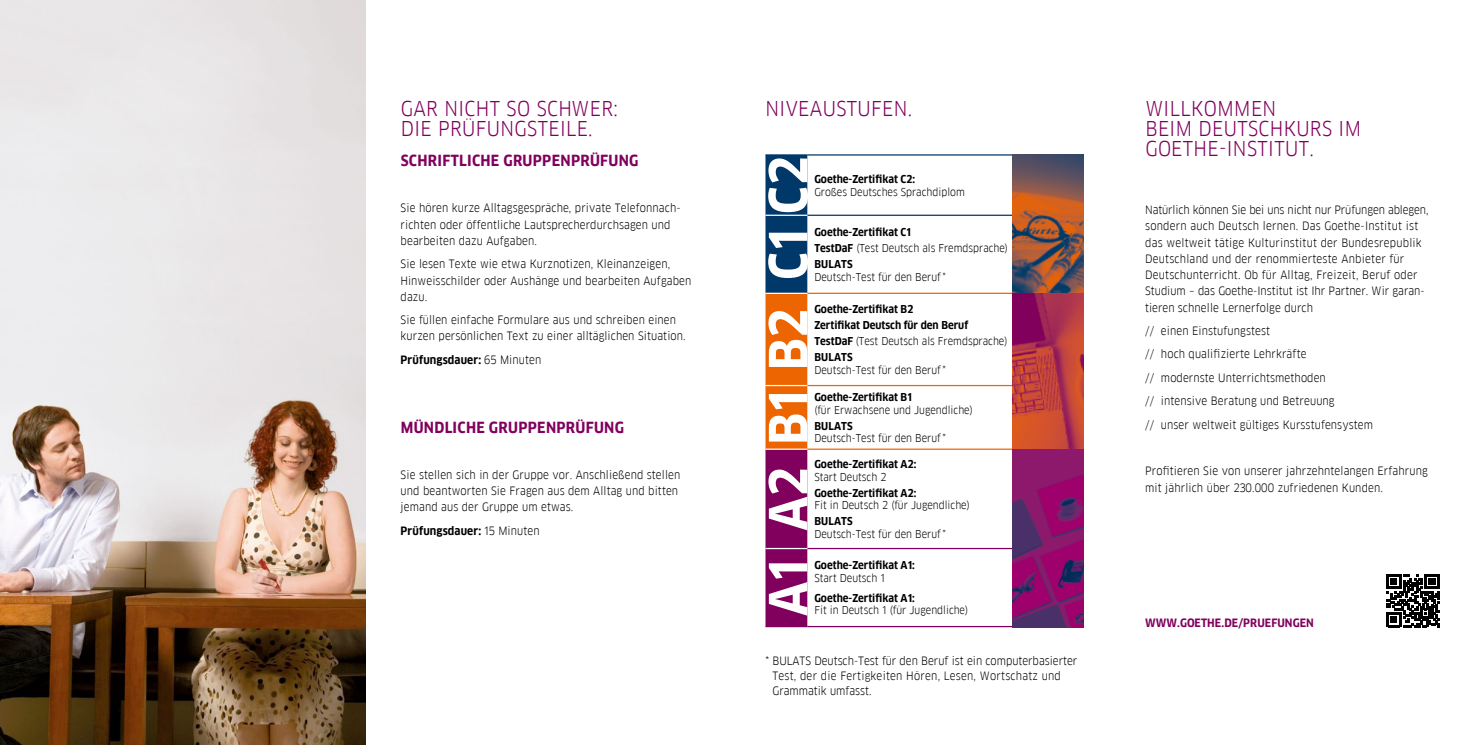
<style>
.page{position:relative;width:1475px;height:745px;background:#fff}
.page>*{position:absolute;margin:0;border:0;box-sizing:border-box;transform-origin:0 0}
.t1{font:700 51.25px "Goethe FF Clan";color:#fff}
.t2{font:20px/20px "Goethe FF Clan";letter-spacing:.02em;color:#81005d}
.t3{font:700 15px "Goethe FF Clan";letter-spacing:.02em;color:#81005d}
.t4{font:11.25px/16.2px "Goethe FF Clan";letter-spacing:.01em;color:#000}
.t5{font:700 11.25px "Goethe FF Clan";letter-spacing:.01em;color:#000}
.t6{font:700 11.25px "Goethe FF Clan";letter-spacing:.005em;color:#81005d}
.t7{font:700 10.62px/16px "Goethe FF Clan";letter-spacing:.01em;color:#000}
.t8{font:10.62px "Goethe FF Clan";color:#000}
.s1{font-weight:400}
</style>
<div class="page">
<img style="left:0;top:0;width:365px;height:744px">
<svg style="left:1386px;top:574px;width:53px;height:52px"></svg>
<svg style="left:765px;top:155px;width:42px;height:470px;background:#813746"></svg>
<hr style="left:807px;top:292px;width:217px;height:2px;background:#ec6500">
<hr style="left:807px;top:384px;width:216px;height:2px;background:#ec6500">
<hr style="left:807px;top:448px;width:216px;height:1px;background:#ec6500">
<hr style="left:807px;top:547px;width:216px;height:2px;background:#81005d">
<hr style="left:807px;top:625px;width:217px;height:1px;background:#81005d">
<hr style="left:765px;top:625px;width:42px;height:1px;background:#81005d">
<hr style="left:765px;top:292px;width:42px;height:2px;background:#fff">
<hr style="left:765px;top:384px;width:42px;height:2px;background:#fff">
<hr style="left:765px;top:448px;width:42px;height:1px;background:#fff">
<hr style="left:765px;top:547px;width:42px;height:2px;background:#fff">
<hr style="left:765px;top:154px;width:42px;height:1px;background:#003869">
<hr style="left:807px;top:154px;width:217px;height:1px;background:#003869">
<hr style="left:807px;top:214px;width:217px;height:2px;background:#003869">
<hr style="left:765px;top:214px;width:42px;height:2px;background:#fff">
<img style="left:1012px;top:292px;width:70px;height:157px">
<svg style="left:1012px;top:449px;width:70px;height:177px;background:#7e166a"></svg>
<svg style="left:1012px;top:154px;width:70px;height:138px;background:#835546"></svg>
<h2 class="t2" style="left:400px;top:98px;width:219px">GAR NICHT SO SCHWER:<br>DIE PRÜFUNGSTEILE.</h2>
<h3 class="t3" style="left:400px;top:152px;width:18px">SCHRIFT</h3>
<h3 class="t3" style="left:459px;top:152px;width:17px">LICHE</h3>
<h3 class="t3" style="left:503px;top:152px;width:11px">GRU</h3>
<h3 class="t3" style="left:533px;top:152px;width:106px">PPENPRÜFUNG</h3>
<p class="t4" style="left:400px;top:200px;width:281px">Sie hören kurze Alltagsgespräche, private Telefonnach&shy;richten oder öffentliche Lautsprecherdurchsagen und bearbeiten dazu Aufgaben.</p>
<p class="t4" style="left:400px;top:256px;width:292px">Sie lesen Texte wie etwa Kurznotizen, Kleinanzeigen,<br>Hinweisschilder oder Aushänge und bearbeiten Aufgaben dazu.</p>
<p class="t4" style="left:400px;top:311px;width:286px">Sie füllen einfache Formulare aus und schreiben einen kurzen persönlichen Text zu einer alltäglichen Situation.</p>
<p class="t5" style="left:400px;top:353px;width:142px">Prüfungsdauer: <span class="s1">65 Minuten</span></p>
<h3 class="t3" style="left:400px;top:418px;width:61px">MÜNDLICHE</h3>
<h3 class="t3" style="left:489px;top:418px;width:11px">GRU</h3>
<h3 class="t3" style="left:518px;top:418px;width:106px">PPENPRÜFUNG</h3>
<p class="t4" style="left:400px;top:466px;width:281px">Sie stellen sich in der Gruppe vor. Anschließend stellen und beantworten Sie Fragen aus dem Alltag und bitten jemand aus der Gruppe um etwas.</p>
<p class="t5" style="left:400px;top:524px;width:140px">Prüfungsdauer: <span class="s1">15 Minuten</span></p>
<h2 class="t2" style="left:765px;top:98px;width:46px">Niveaustufen</h2>
<h2 class="t2" style="left:907px;top:98px;width:6px">.</h2>
<h1 class="t1" style="left:758px;top:280px;width:125px;rotate:-90deg">C1 C2</h1>
<p class="t7" style="left:814px;top:171px;width:102px">Goethe-Zertifikat C2:</p>
<p class="t8" style="left:814px;top:185px;width:152px">Großes Deutsches Sprachdiplom</p>
<p class="t7" style="left:814px;top:224px;width:195px">Goethe-Zertifikat C1<br>TestDaF <span class="s1">(Test Deutsch als Fremdsprache)<br></span>Bulats</p>
<p class="t8" style="left:814px;top:270px;width:133px">Deutsch-Test für den Beruf*</p>
<h1 class="t1" style="left:758px;top:530px;width:223px;rotate:-90deg">A2 B1 B2</h1>
<p class="t7" style="left:814px;top:301px;width:194px">Goethe-Zertifikat B2<br>Zertifikat Deutsch für den Beruf<br>TestDaF <span class="s1">(Test Deutsch als Fremdsprache)<br></span>Bulats</p>
<p class="t8" style="left:814px;top:363px;width:133px">Deutsch-Test für den Beruf*</p>
<p class="t7" style="left:814px;top:389px;width:99px">Goethe-Zertifikat B1</p>
<p class="t8" style="left:814px;top:403px;width:160px">(für Erwachsene und Jugendliche)</p>
<p class="t7" style="left:814px;top:417px;width:39px">Bulats</p>
<p class="t8" style="left:814px;top:431px;width:133px">Deutsch-Test für den Beruf*</p>
<p class="t7" style="left:814px;top:456px;width:103px">Goethe-Zertifikat A2:</p>
<p class="t8" style="left:814px;top:470px;width:74px">Start Deutsch 2</p>
<p class="t7" style="left:814px;top:484px;width:103px">Goethe-Zertifikat A2:</p>
<p class="t8" style="left:814px;top:498px;width:157px">Fit in Deutsch 2 (für Jugendliche)</p>
<p class="t7" style="left:814px;top:513px;width:39px">Bulats</p>
<p class="t8" style="left:814px;top:527px;width:133px">Deutsch-Test für den Beruf*</p>
<h1 class="t1" style="left:758px;top:615px;width:58px;rotate:-90deg">A1</h1>
<p class="t7" style="left:814px;top:557px;width:102px">Goethe-Zertifikat A1:</p>
<p class="t8" style="left:814px;top:571px;width:72px">Start Deutsch 1</p>
<p class="t7" style="left:814px;top:589px;width:102px">Goethe-Zertifikat A1:</p>
<p class="t8" style="left:814px;top:603px;width:155px">Fit in Deutsch 1 (für Jugendliche)</p>
<p class="t4" style="left:772px;top:652px;width:306px;line-height:15px;text-indent:-7px">* BULATS Deutsch-Test für den Beruf ist ein computerbasierter<br>Test, der die Fertigkeiten Hören, Lesen, Wortschatz und<br>Grammatik umfasst.</p>
<h2 class="t2" style="left:1145px;top:98px;width:217px">WILLKOMMEN<br>BEIM DEUTSCHKURS IM<br>GOETHE-INSTITUT.</h2>
<p class="t4" style="left:1144px;top:202px;width:285px">Natürlich können Sie bei uns nicht nur Prüfungen ablegen, sondern auch Deutsch lernen. Das Goethe-Institut ist das weltweit tätige Kulturinstitut der Bundesrepublik Deutschland und der renommierteste Anbieter für Deutschunterricht. Ob für Alltag, Freizeit, Beruf oder Studium – das Goethe-Institut ist Ihr Partner. Wir garan&shy;tieren schnelle Lernerfolge durch</p>
<p class="t4" style="left:1144px;top:319px;width:229px;line-height:23.4px">// einen Einstufungstest<br>// hoch qualifizierte Lehrkräfte<br>// modernste Unterrichtsmethoden<br>// intensive Beratung und Betreuung<br>// unser weltweit gültiges Kursstufensystem</p>
<p class="t4" style="left:1144px;top:462px;width:284px">Profitieren Sie von unserer jahrzehntelangen Erfahrung mit jährlich über 230.000 zufriedenen Kunden.</p>
<p class="t6" style="left:1144px;top:615px;width:43px">WWW.GOETHE</p>
<p class="t6" style="left:1221px;top:615px;width:37px">.DE/PRUEFU</p>
<p class="t6" style="left:1284px;top:615px;width:30px">NGEN</p>
</div>
